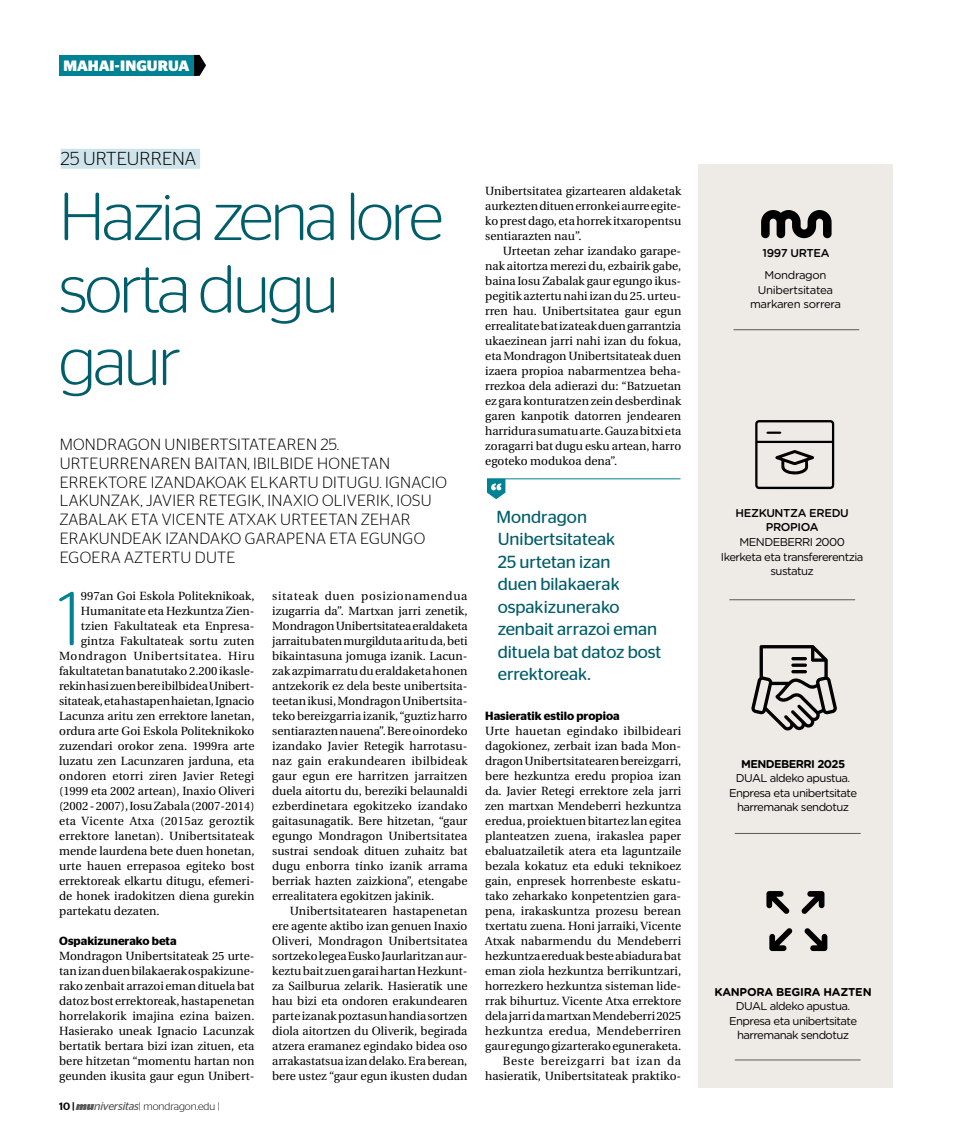
<style>
.page{position:relative;width:957px;height:1134px;background:#fff}
.page>*{position:absolute;margin:0;border:0;box-sizing:border-box;transform-origin:0 0}
.t1{font:300 75.88px "Stag Sans Round";color:#008295}
.t2{font:300 67.5px/72.5px "Stag Sans Round";letter-spacing:-.04em;color:#005d6a}
.t3{font:300 18.75px "Stag Sans Round";color:#000}
.t4{font:17.5px/22.5px "Stag Sans Round";color:#005d6a}
.t5{font:300 16.25px/18.8px "Stag Sans Round";letter-spacing:.02em;color:#000}
.t6{font:700 15px "Stag Sans";letter-spacing:-.01em;color:#fff}
.t7{font:11.88px/15px "Utopia";color:#000;text-align:justify}
.t8{font:600 11.88px "Stag Sans";color:#000}
.t9{font:11.88px "Utopia";letter-spacing:.02em;color:#000}
.t10{font:11.88px "Utopia";letter-spacing:.025em;color:#000}
.t11{font:11.88px "Utopia";letter-spacing:.05em;color:#000}
.t12{font:11.38px/14.6px "Gotham Rounded";letter-spacing:-.05em;color:#000;text-align:center}
.t13{font:11.38px/14.6px "Gotham Rounded";letter-spacing:-.03em;color:#000;text-align:center}
.t14{font:500 11.38px/14.6px "Gotham Rounded";letter-spacing:-.03em;color:#000;text-align:center}
.t15{font:700 11.38px "Gotham Rounded";letter-spacing:-.025em;color:#000}
.t16{font:700 11.38px "Gotham Rounded";letter-spacing:-.05em;color:#000}
.t17{font:300 10.62px "Stag Sans";color:#000}
.s1{font-weight:500}
.s2{font-weight:900;font-style:italic;font-size:11.25px;color:#575756}
.s3{font-weight:400;font-style:italic;font-size:11.25px;color:#575756}
</style>
<div class="page">
<div style="left:59px;top:55px;width:139px;height:21px;background:#008295"></div>
<svg style="left:194px;top:55px;width:12px;height:21px"></svg>
<div style="left:61px;top:149px;width:139px;height:20px;background:#cee4ea"></div>
<div style="left:698px;top:164px;width:195px;height:924px;background:#eeeae6"></div>
<hr style="left:733px;top:329px;width:126px;height:1px;background:#61555a">
<hr style="left:487px;top:478px;width:193px;height:1px;background:#008295">
<svg style="left:487px;top:479px;width:18px;height:20px"></svg>
<svg style="left:761px;top:210px;width:70px;height:28px"></svg>
<hr style="left:729px;top:599px;width:126px;height:1px;background:#61555a">
<svg style="left:755px;top:420px;width:79px;height:69px"></svg>
<hr style="left:735px;top:833px;width:125px;height:1px;background:#61555a">
<svg style="left:751px;top:645px;width:86px;height:85px"></svg>
<svg style="left:801px;top:891px;width:23px;height:23px"></svg>
<svg style="left:804px;top:928px;width:23px;height:23px"></svg>
<svg style="left:769px;top:928px;width:23px;height:23px"></svg>
<svg style="left:766px;top:891px;width:23px;height:23px"></svg>
<hr style="left:735px;top:1060px;width:125px;height:1px;background:#61555a">
<p class="t6" style="left:64px;top:57px;width:127px">MAHAI-INGURUA</p>
<h3 class="t3" style="left:61px;top:148px;width:137px">25 URTEURRENA</h3>
<h2 class="t2" style="left:59px;top:179px;width:386px">Hazia zena lore sorta dugu gaur</h2>
<p class="t5" style="left:60px;top:435px;width:389px">MONDRAGON UNIBERTSITATEAREN 25.<br>URTEURRENAREN BAITAN, IBILBIDE HONETAN ERREKTORE IZANDAKOAK ELKARTU DITUGU. IGNACIO LAKUNZAK, JAVIER RETEGIK, INAXIO OLIVERIK, IOSU ZABALAK ETA VICENTE ATXAK URTEETAN ZEHAR ERAKUNDEAK IZANDAKO GARAPENA ETA EGUNGO EGOERA AZTERTU DUTE</p>
<h1 class="t1" style="left:59px;top:576px;width:24px">1</h1>
<p class="t7" style="left:81px;top:589px;width:175px">997an Goi Eskola Politeknikoak,</p>
<p class="t7" style="left:272px;top:589px;width:197px">sitateak duen posizionamendua izugarria da”. Martxan jarri zenetik, Mondragon Unibertsitatea eraldaketa jarraitu baten murgilduta aritu da, beti bikaintasuna jomuga izanik. Lacun&shy;zak azpimarratu du eraldaketa honen antzekorik ez dela beste unibertsita&shy;teetan ikusi, Mondragon Unibertsita&shy;teko bereizgarria izanik, “guztiz harro sentiarazten nauena”. Bere oinordeko izandako Javier Retegik harrotasu&shy;naz gain erakundearen ibilbideak gaur egun ere harritzen jarraitzen duela aitortu du, bereziki belaunaldi ezberdinetara egokitzeko izandako gaitasunagatik. Bere hitzetan, “gaur egungo Mondragon Unibertsitatea sustrai sendoak dituen zuhaitz bat dugu enborra tinko izanik arrama berriak hazten zaizkiona”, etengabe errealitatera egokitzen jakinik.</p>
<p class="t7" style="left:272px;top:904px;width:197px;text-indent:18px">Unibertsitatearen hastapenetan ere agente aktibo izan genuen Inaxio Oliveri, Mondragon Unibertsitatea sortzeko legea Eusko Jaurlaritzan aur&shy;keztu bait zuen garai hartan Hezkunt&shy;za Sailburua zelarik. Hasieratik une hau bizi eta ondoren erakundearen parte izanak poztasun handia sortzen diola aitortzen du Oliverik, begirada atzera eramanez egindako bidea oso arrakastatsua izan delako. Era berean, bere ustez “gaur egun ikusten dudan</p>
<p class="t7" style="left:81px;top:604px;width:175px">Humanitate eta Hezkuntza Zien-</p>
<p class="t7" style="left:81px;top:619px;width:175px">tzien Fakultateak eta Enpresa-</p>
<p class="t7" style="left:81px;top:634px;width:175px">gintza Fakultateak sortu zuten</p>
<p class="t11" style="left:59px;top:649px;width:197px">Mondragon Unibertsitatea. Hiru</p>
<p class="t7" style="left:59px;top:664px;width:197px">fakultatetan banatutako 2.200 ikasle-</p>
<p class="t7" style="left:59px;top:679px;width:197px">rekin hasi zuen bere ibilbidea Unibert-</p>
<p class="t7" style="left:59px;top:694px;width:197px">sitateak, eta hastapen haietan, Ignacio</p>
<p class="t7" style="left:59px;top:709px;width:197px">Lacunza aritu zen errektore lanetan,</p>
<p class="t7" style="left:59px;top:724px;width:197px">ordura arte Goi Eskola Politeknikoko</p>
<p class="t7" style="left:59px;top:739px;width:197px">zuzendari orokor zena. 1999ra arte</p>
<p class="t7" style="left:59px;top:754px;width:197px">luzatu zen Lacunzaren jarduna, eta</p>
<p class="t9" style="left:59px;top:769px;width:197px">ondoren etorri ziren Javier Retegi</p>
<p class="t7" style="left:59px;top:784px;width:197px">(1999 eta 2002 artean), Inaxio Oliveri</p>
<p class="t7" style="left:59px;top:799px;width:197px">(2002 - 2007), Iosu Zabala (2007-2014)</p>
<p class="t10" style="left:59px;top:814px;width:197px">eta Vicente Atxa (2015az geroztik</p>
<p class="t7" style="left:59px;top:829px;width:197px">errektore lanetan). Unibertsitateak</p>
<p class="t7" style="left:59px;top:844px;width:197px">mende laurdena bete duen honetan,</p>
<p class="t7" style="left:59px;top:859px;width:197px">urte hauen errepasoa egiteko bost</p>
<p class="t7" style="left:59px;top:874px;width:197px">errektoreak elkartu ditugu, efemeri-</p>
<p class="t7" style="left:59px;top:889px;width:197px">de honek iradokitzen diena gurekin</p>
<p class="t7" style="left:59px;top:904px;width:102px">partekatu dezaten.</p>
<p class="t8" style="left:59px;top:934px;width:119px">Ospakizunerako beta</p>
<p class="t7" style="left:59px;top:949px;width:197px">Mondragon Unibertsitateak 25 urte&shy;tan izan duen bilakaerak ospakizune&shy;rako zenbait arrazoi eman dituela bat datoz bost errektoreak, hastapenetan horrelakorik imajina ezina baizen.<br>Hasierako uneak Ignacio Lacunzak bertatik bertara bizi izan zituen, eta bere hitzetan “momentu hartan non geunden ikusita gaur egun Unibert-</p>
<p class="t17" style="left:59px;top:1100px;width:162px"><span class="s1">10 |</span> <span class="s2">mu</span><span class="s3">niversitas</span>| mondragon.edu |</p>
<p class="t7" style="left:485px;top:184px;width:197px">Unibertsitatea gizartearen aldaketak aurkezten dituen erronkei aurre egite&shy;ko prest dago, eta horrek itxaropentsu sentiarazten nau”.</p>
<p class="t7" style="left:485px;top:244px;width:198px;text-indent:18px">Urteetan zehar izandako garape&shy;nak aitortza merezi du, ezbairik gabe, baina Iosu Zabalak gaur egungo ikus&shy;pegitik aztertu nahi izan du 25. urteu&shy;rren hau. Unibertsitatea gaur egun errealitate bat izateak duen garrantzia ukaezinean jarri nahi izan du fokua, eta Mondragon Unibertsitateak duen izaera propioa nabarmentzea beha&shy;rrezkoa dela adierazi du: “Batzuetan ez gara konturatzen zein desberdinak garen kanpotik datorren jendearen harridura sumatu arte. Gauza bitxi eta zoragarri bat dugu esku artean, harro egoteko modukoa dena”.</p>
<h3 class="t4" style="left:496px;top:505px;width:166px">Mondragon<br>Unibertsitateak<br>25 urtetan izan<br>duen bilakaerak ospakizunerako zenbait arrazoi eman dituela bat datoz bost errektoreak.</h3>
<p class="t8" style="left:485px;top:709px;width:136px">Hasieratik estilo propioa</p>
<p class="t7" style="left:485px;top:724px;width:198px;text-align:right">Urte hauetan egindako ibilbideari dagokionez, zerbait izan bada Mon&shy;dragon Unibertsitatearen bereizgarri, bere hezkuntza eredu propioa izan da. Javier Retegi errektore zela jarri zen martxan Mendeberri hezkuntza eredua, proiektuen bitartez lan egitea planteatzen zuena, irakaslea paper ebaluatzailetik atera eta laguntzaile bezala kokatuz eta eduki teknikoez gain, enpresek horrenbeste eskatu&shy;tako zeharkako konpetentzien gara&shy;pena, irakaskuntza prozesu berean txertatu zuena. Honi jarraiki, Vicente Atxak nabarmendu du Mendeberri hezkuntza ereduak beste abiadura bat eman ziola hezkuntza berrikuntzari, horrezkero hezkuntza sisteman lide&shy;rrak bihurtuz. Vicente Atxa errektore dela jarri da martxan Mendeberri 2025 hezkuntza eredua, Mendeberriren gaur egungo gizarterako eguneraketa.<br>Beste bereizgarri bat izan da hasieratik, Unibertsitateak praktiko-</p>
<p class="t14" style="left:762px;top:245px;width:69px">1997 URTEA</p>
<p class="t13" style="left:750px;top:267px;width:92px">Mondragon<br>Unibertsitatea markaren sorrera</p>
<p class="t14" style="left:735px;top:505px;width:115px">HEZKUNTZA EREDU<br>PROPIOA</p>
<p class="t12" style="left:721px;top:534px;width:144px">MENDEBERRI 2000<br>Ikerketa eta transfererentzia sustatuz</p>
<p class="t16" style="left:741px;top:755px;width:106px">MENDEBERRI 2025</p>
<p class="t12" style="left:729px;top:770px;width:130px">DUAL aldeko apustua.<br>Enpresa eta unibertsitate harremanak sendotuz</p>
<p class="t15" style="left:714px;top:983px;width:159px">KANPORA BEGIRA HAZTEN</p>
<p class="t12" style="left:729px;top:998px;width:130px">DUAL aldeko apustua.<br>Enpresa eta unibertsitate harremanak sendotuz</p>
</div>
